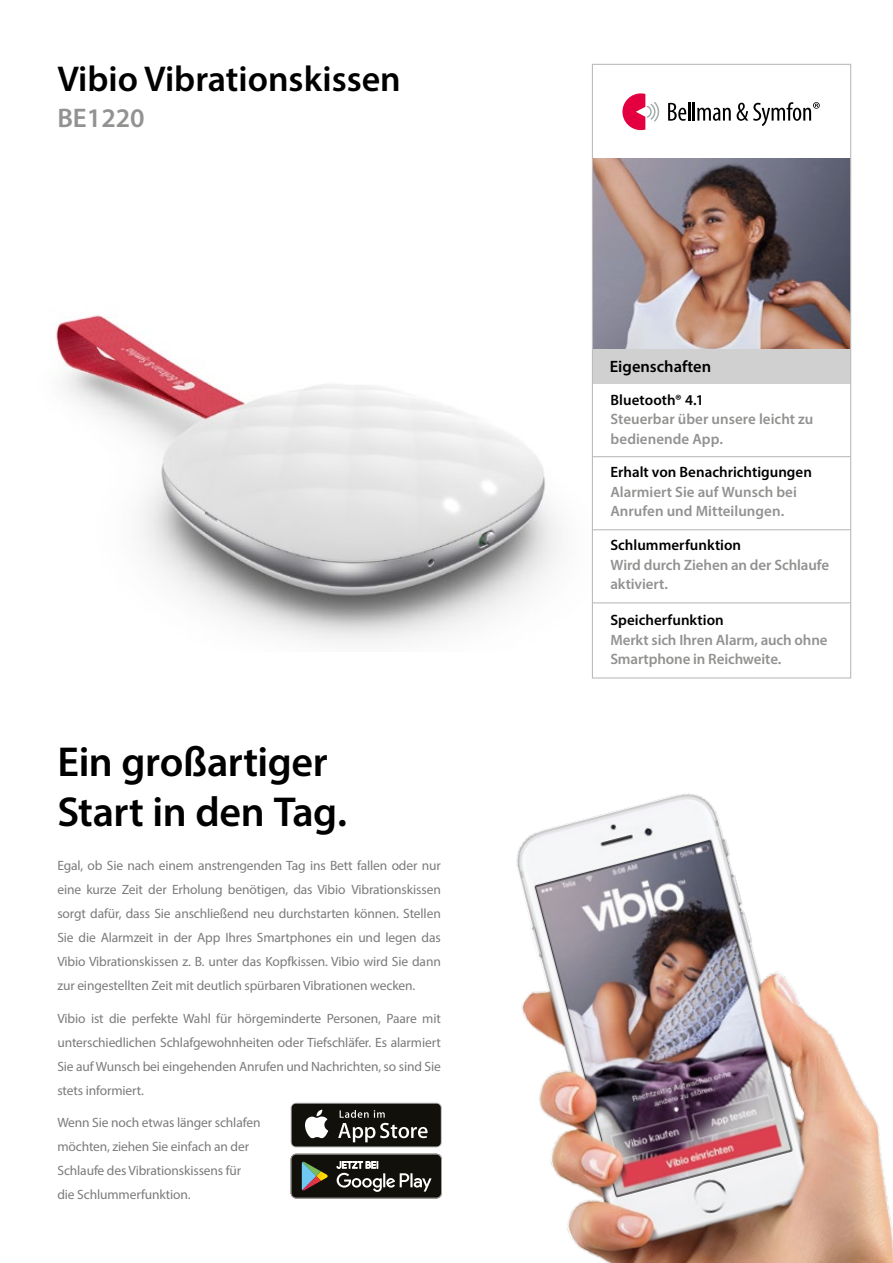
<style>
.page{position:relative;width:893px;height:1263px;background:#fff}
.page>*{position:absolute;margin:0;border:0;box-sizing:border-box;transform-origin:0 0}
.t1{font:600 42px/50.4px "Myriad Pro";letter-spacing:-.01em;color:#000}
.t2{font:600 36px "Myriad Pro";color:#000}
.t3{font:600 27px "Myriad Pro";color:#929291}
.t4{font:600 16.5px "Myriad Pro";color:#000}
.t5{font:600 15px/19.5px "Myriad Pro";letter-spacing:-.005em;color:#929291}
.t6{font:600 15px "Myriad Pro";color:#000}
.t7{font:13.5px/24px "Myriad Pro";letter-spacing:-.01em;color:#7c7b7b;text-align:justify}
</style>
<div class="page">
<img style="left:370px;top:793px;width:523px;height:470px">
<img style="left:594px;top:159px;width:255px;height:190px">
<div style="left:592px;top:349px;width:259px;height:35px;background:#d0d0d0"></div>
<svg style="left:668px;top:102px;width:63px;height:19px"></svg>
<svg style="left:622px;top:93px;width:37px;height:37px"></svg>
<svg style="left:737px;top:102px;width:83px;height:24px"></svg>
<hr style="left:592px;top:456px;width:259px;height:1px;background:#bcbcbc">
<hr style="left:592px;top:529px;width:259px;height:1px;background:#bcbcbc">
<hr style="left:592px;top:602px;width:259px;height:1px;background:#bcbcbc">
<img style="left:56px;top:315px;width:536px;height:328px">
<svg style="left:291px;top:1103px;width:151px;height:44px"></svg>
<div style="left:292px;top:1104px;width:149px;height:42px;background:#12100b;border-radius:4px"></div>
<svg style="left:305px;top:1109px;width:23px;height:29px"></svg>
<svg style="left:338px;top:1110px;width:90px;height:32px"></svg>
<svg style="left:291px;top:1154px;width:151px;height:44px;background:#393933"></svg>
<div style="left:592px;top:64px;width:259px;height:614px;border:1px solid #bcbcbc"></div>
<h2 class="t2" style="left:57px;top:56px;width:345px">Vibio Vibrationskissen</h2>
<h3 class="t3" style="left:57px;top:101px;width:89px">BE1220</h3>
<h1 class="t1" style="left:57px;top:735px;width:291px">Ein großartiger<br>Start in den Tag.</h1>
<p class="t7" style="left:57px;top:853px;width:385px">Egal, ob Sie nach einem anstrengenden Tag ins Bett fallen oder nur eine kurze Zeit der Erholung benötigen, das Vibio Vibrationskissen sorgt dafür, dass Sie anschließend neu durchstarten können. Stellen Sie die Alarmzeit in der App Ihres Smartphones ein und legen das Vibio Vibrationskissen z. B. unter das Kopfkissen. Vibio wird Sie dann zur eingestellten Zeit mit deutlich spürbaren Vibrationen wecken.</p>
<p class="t7" style="left:57px;top:1006px;width:385px">Vibio ist die perfekte Wahl für hörgeminderte Personen, Paare mit unterschiedlichen Schlafgewohnheiten oder Tiefschläfer. Es alarmiert Sie auf Wunsch bei eingehenden Anrufen und Nachrichten, so sind Sie stets informiert.</p>
<p class="t7" style="left:57px;top:1110px;width:205px;text-align:left">Wenn Sie noch etwas länger schlafen möchten, ziehen Sie einfach an der<br>Schlaufe des Vibrationskissens für die Schlummerfunktion.</p>
<p class="t4" style="left:610px;top:356px;width:103px">Eigenschaften</p>
<p class="t6" style="left:611px;top:390px;width:95px">Bluetooth® 4.1</p>
<p class="t5" style="left:611px;top:409px;width:204px">Steuerbar über unsere leicht zu bedienende App.</p>
<p class="t6" style="left:610px;top:463px;width:203px">Erhalt von Benachrichtigungen</p>
<p class="t5" style="left:610px;top:482px;width:188px">Alarmiert Sie auf Wunsch bei<br>Anrufen und Mitteilungen.</p>
<p class="t6" style="left:610px;top:536px;width:132px">Schlummerfunktion</p>
<p class="t5" style="left:610px;top:555px;width:220px">Wird durch Ziehen an der Schlaufe aktiviert.</p>
<p class="t6" style="left:610px;top:611px;width:115px">Speicherfunktion</p>
<p class="t5" style="left:610px;top:630px;width:219px">Merkt sich Ihren Alarm, auch ohne<br>Smartphone in Reichweite.</p>
</div>
